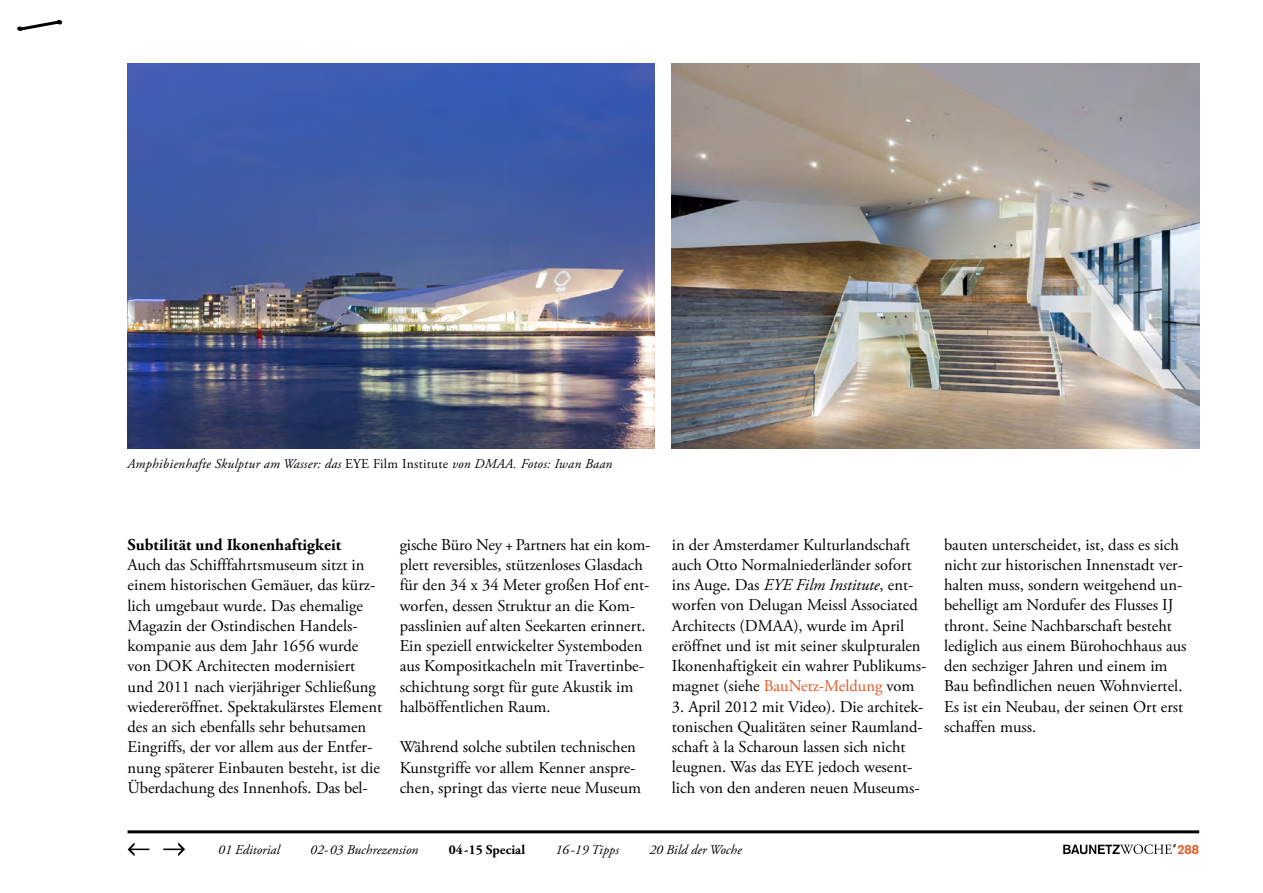
<style>
.page{position:relative;width:1263px;height:893px;background:#fff}
.page>*{position:absolute;margin:0;border:0;box-sizing:border-box;transform-origin:0 0}
.t1{font:16.5px/20.2px "Adobe Garamond Pro";color:#000}
.t2{font:700 16.5px "Adobe Garamond Pro";letter-spacing:.005em;color:#000}
.t3{font:italic 13.5px "Adobe Garamond Pro";letter-spacing:.005em;color:#000}
.t4{font:700 13.5px "Adobe Garamond Pro";letter-spacing:.005em;color:#000}
.t5{font:700 13.05px "Akzidenz Grotesk";color:#e25926}
.s1{font-style:normal}
.s2{font-style:italic}
.s3{color:#e25926}
</style>
<div class="page">
<hr style="left:128px;top:830px;width:1071px;height:3px;background:#000">
<svg style="left:128px;top:842px;width:21px;height:14px"></svg>
<svg style="left:163px;top:842px;width:22px;height:14px"></svg>
<svg style="left:17px;top:20px;width:46px;height:11px"></svg>
<svg style="left:1063px;top:844px;width:113px;height:10px"></svg>
<img style="left:672px;top:64px;width:527px;height:385px">
<img style="left:128px;top:64px;width:527px;height:385px">
<p class="t3" style="left:128px;top:456px;width:486px">Amphibienhafte Skulptur am Wasser: das <span class="s1">EYE Film Institute</span> von DMAA. Fotos: Iwan Baan</p>
<p class="t2" style="left:128px;top:535px;width:215px">Subtilität und Ikonenhaftigkeit</p>
<p class="t1" style="left:128px;top:555px;width:256px">Auch das Schifffahrtsmuseum sitzt in einem historischen Gemäuer, das kürz&shy;lich umgebaut wurde. Das ehemalige Magazin der Ostindischen Handels&shy;kompanie aus dem Jahr 1656 wurde von DOK Architecten modernisiert und 2011 nach vierjähriger Schließung wiedereröffnet. Spektakulärstes Element des an sich ebenfalls sehr behutsamen Eingriffs, der vor allem aus der Entfer&shy;nung späterer Einbauten besteht, ist die Überdachung des Innenhofs. Das bel-</p>
<p class="t1" style="left:400px;top:535px;width:252px">gische Büro Ney + Partners hat ein kom&shy;plett reversibles, stützenloses Glasdach für den 34 x 34 Meter großen Hof ent&shy;worfen, dessen Struktur an die Kom&shy;passlinien auf alten Seekarten erinnert.<br>Ein speziell entwickelter Systemboden aus Kompositkacheln mit Travertinbe&shy;schichtung sorgt für gute Akustik im halböffentlichen Raum.</p>
<p class="t1" style="left:400px;top:737px;width:243px">Während solche subtilen technischen<br>Kunstgriffe vor allem Kenner anspre&shy;chen, springt das vierte neue Museum</p>
<p class="t1" style="left:672px;top:535px;width:256px">in der Amsterdamer Kulturlandschaft auch Otto Normalniederländer sofort ins Auge. Das <span class="s2">EYE Film Institute</span>, ent&shy;worfen von Delugan Meissl Associated Architects (DMAA), wurde im April eröffnet und ist mit seiner skulpturalen Ikonenhaftigkeit ein wahrer Publikums&shy;magnet (siehe <span class="s3">BauNetz-Meldung</span> vom</p>
<p class="t1" style="left:672px;top:697px;width:253px">3. April 2012 mit Video). Die architek&shy;tonischen Qualitäten seiner Raumland&shy;schaft à la Scharoun lassen sich nicht leugnen. Was das EYE jedoch wesent&shy;lich von den anderen neuen Museums-</p>
<p class="t1" style="left:944px;top:535px;width:244px">bauten unterscheidet, ist, dass es sich nicht zur historischen Innenstadt ver&shy;halten muss, sondern weitgehend un&shy;behelligt am Nordufer des Flusses IJ thront. Seine Nachbarschaft besteht lediglich aus einem Bürohochhaus aus den sechziger Jahren und einem im Bau befindlichen neuen Wohnviertel.<br>Es ist ein Neubau, der seinen Ort erst schaffen muss.</p>
<p class="t3" style="left:218px;top:841px;width:63px">01 Editorial</p>
<p class="t3" style="left:310px;top:841px;width:110px">02-03 Buchrezension</p>
<p class="t4" style="left:449px;top:841px;width:78px">04-15 Special</p>
<p class="t3" style="left:555px;top:841px;width:65px">16-19 Tipps</p>
<p class="t3" style="left:649px;top:841px;width:94px">20 Bild der Woche</p>
<p class="t5" style="left:1177px;top:841px;width:23px">288</p>
</div>
